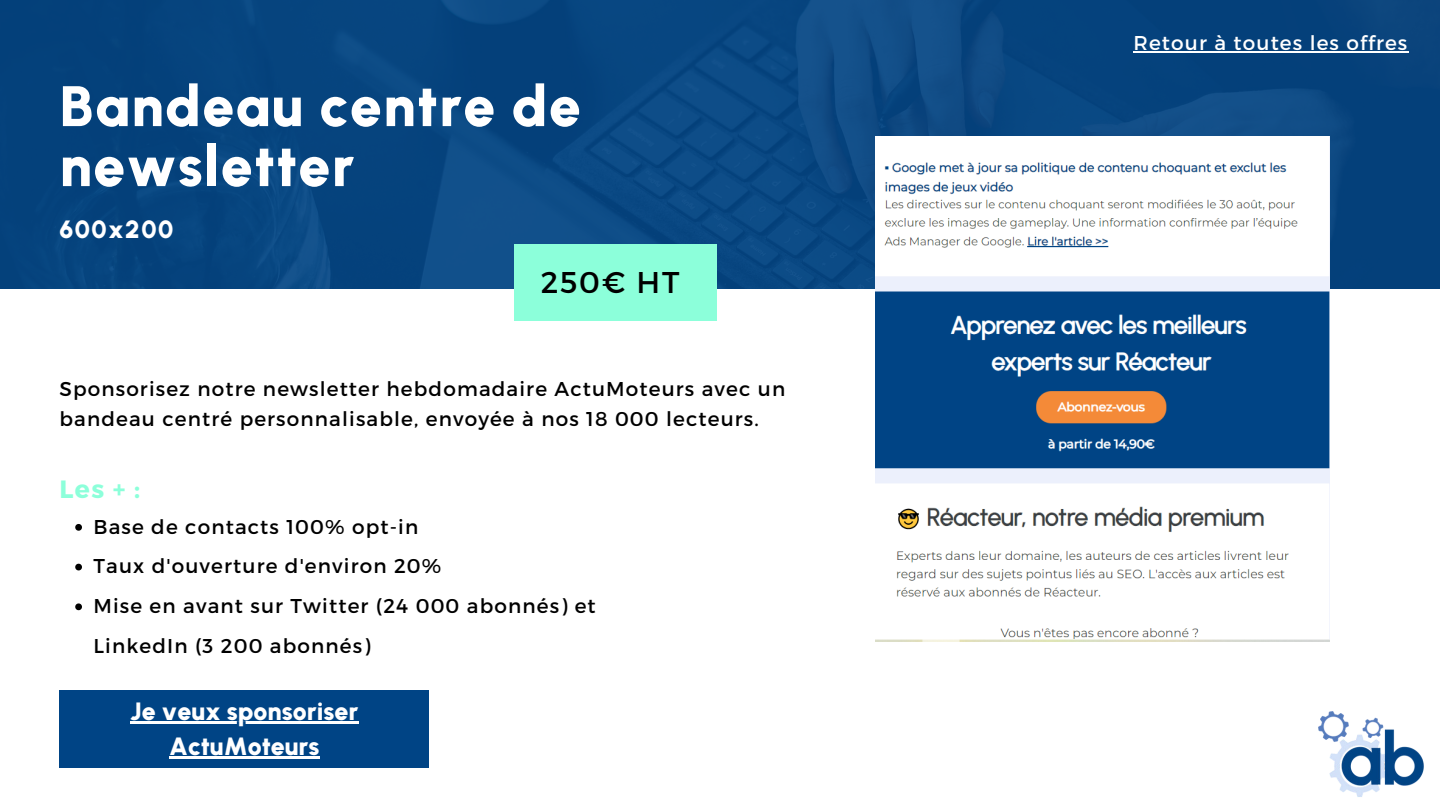
<style>
.page{position:relative;width:1440px;height:810px;background:#fff}
.page>*{position:absolute;margin:0;border:0;box-sizing:border-box;transform-origin:0 0}
.t1{font:900 57px/60px "Urbanist";letter-spacing:.025em;color:#fff}
.t2{font:30px "Montserrat";color:#000}
.t3{font:900 25px/34.5px "Urbanist";color:#fff;text-align:center}
.t4{font:900 25px "Urbanist";letter-spacing:.055em;color:#fff}
.t5{font:700 25px "Montserrat";color:#8cffda}
.t6{font:20px/39.7px "Montserrat";letter-spacing:.055em;color:#000}
.t7{font:20px "Montserrat";letter-spacing:.055em;color:#fff}
</style>
<div class="page">
<div style="left:0;top:0;width:1440px;height:289px;background:linear-gradient(to right,#06457f,#0d4882)"></div>
<img style="left:1318px;top:711px;width:106px;height:86px">
<div style="left:515px;top:244px;width:202px;height:76px;background:#8cffda"></div>
<div style="left:59px;top:690px;width:370px;height:78px;background:#004485"></div>
<hr style="left:130px;top:722px;width:228px;height:2px;background:#fff">
<hr style="left:169px;top:756px;width:151px;height:2px;background:#fff">
<img style="left:876px;top:137px;width:453px;height:504px">
<hr style="left:1134px;top:51px;width:275px;height:2px;background:#fff">
<svg style="left:75px;top:524px;width:7px;height:7px"></svg>
<svg style="left:75px;top:564px;width:7px;height:6px"></svg>
<svg style="left:75px;top:603px;width:7px;height:7px"></svg>
<h1 class="t1" style="left:59px;top:75px;width:523px">Bandeau centre de newsletter</h1>
<p class="t4" style="left:59px;top:213px;width:115px">600x200</p>
<h2 class="t2" style="left:541px;top:264px;width:140px">250€ HT</h2>
<p class="t6" style="left:59px;top:374px;width:727px;line-height:30px">Sponsorisez notre newsletter hebdomadaire ActuMoteurs avec un bandeau centré personnalisable, envoyée à nos 18 000 lecteurs.</p>
<p class="t5" style="left:59px;top:473px;width:82px">Les + :</p>
<p class="t6" style="left:93px;top:507px;width:504px">Base de contacts 100% opt-in<br>Taux d'ouverture d'environ 20%<br>Mise en avant sur Twitter (24 000 abonnés) et<br>LinkedIn (3 200 abonnés)</p>
<p class="t3" style="left:130px;top:693px;width:230px">Je veux sponsoriser<br>ActuMoteurs</p>
<p class="t7" style="left:1134px;top:30px;width:275px">Retour à toutes les offres</p>
</div>
